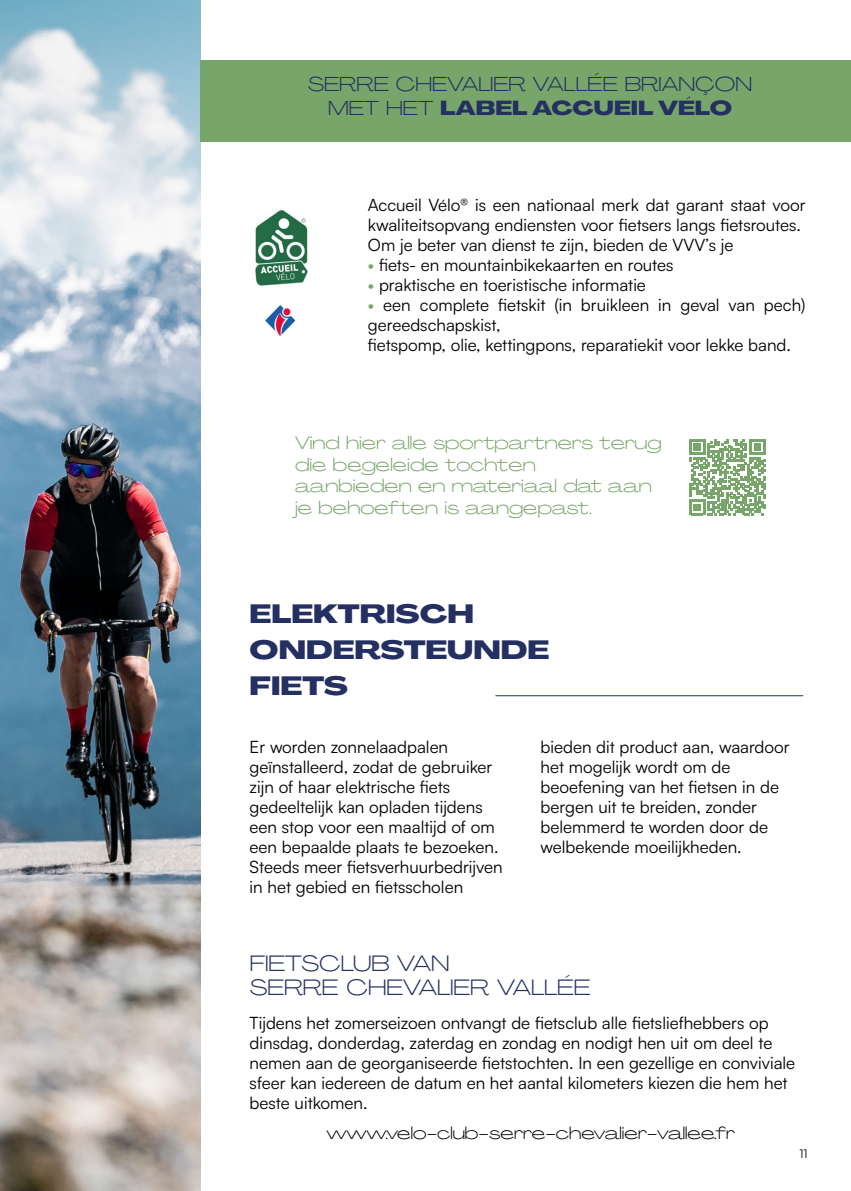
<style>
.page{position:relative;width:851px;height:1191px;background:#fff}
.page>*{position:absolute;margin:0;border:0;box-sizing:border-box;transform-origin:0 0}
.t1{font:800 26px/36px "PP Agrandir Grand";color:#242f62}
.t2{font:300 22px/24px "PP Agrandir Grand";color:#242f62}
.t3{font:300 20px/24px "PP Agrandir Grand";color:#242f62;text-align:center}
.t4{font:300 18px/21.6px "PP Agrandir Grand";color:#77a56a}
.t5{font:17px/20px "Satoshi";color:#000}
.t6{font:300 17px "PP Agrandir Grand";color:#000}
.t7{font:12px "Satoshi";color:#000}
.s1{font-weight:800}
.s2{color:#78a76b}
</style>
<div class="page">
<img style="left:0;top:0;width:201px;height:1191px">
<img style="left:255px;top:209px;width:53px;height:77px">
<img style="left:265px;top:306px;width:31px;height:30px">
<div style="left:201px;top:61px;width:649px;height:81px;background:#77a56a"></div>
<hr style="left:495px;top:695px;width:308px;height:1px;background:#242f62">
<svg style="left:689px;top:439px;width:76px;height:76px"></svg>
<p class="t3" style="left:308px;top:71px;width:445px">SERRE CHEVALIER VALLÉE BRIANÇON<br>MET HET <span class="s1">LABEL ACCUEIL VÉLO</span></p>
<p class="t5" style="left:368px;top:195px;width:439px">Accueil Vélo® is een nationaal merk dat garant staat voor kwaliteitsopvang endiensten voor fietsers langs fietsroutes.<br>Om je beter van dienst te zijn, bieden de VVV’s je</p>
<p class="t5" style="left:368px;top:255px;width:307px"><span class="s2">•</span> fiets- en mountainbikekaarten en routes</p>
<p class="t5" style="left:368px;top:274px;width:279px"><span class="s2">•</span> praktische en toeristische informatie</p>
<p class="t5" style="left:368px;top:294px;width:439px"><span class="s2">•</span> een complete fietskit (in bruikleen in geval van pech) gereedschapskist,<br>fietspomp, olie, kettingpons, reparatiekit voor lekke band.</p>
<p class="t4" style="left:295px;top:432px;width:368px">Vind hier alle sportpartners terug die begeleide tochten<br>aanbieden en materiaal dat aan je behoeften is aangepast.</p>
<h1 class="t1" style="left:249px;top:596px;width:301px">ELEKTRISCH<br>ONDERSTEUNDE<br>FIETS</h1>
<p class="t5" style="left:249px;top:736px;width:254px">Er worden zonnelaadpalen geïnstalleerd, zodat de gebruiker zijn of haar elektrische fiets gedeeltelijk kan opladen tijdens een stop voor een maaltijd of om een bepaalde plaats te bezoeken.<br>Steeds meer fietsverhuurbedrijven in het gebied en fietsscholen</p>
<p class="t5" style="left:540px;top:736px;width:251px">bieden dit product aan, waardoor het mogelijk wordt om de beoefening van het fietsen in de bergen uit te breiden, zonder belemmerd te worden door de welbekende moeilijkheden.</p>
<p class="t2" style="left:250px;top:950px;width:342px">FIETSCLUB VAN<br>SERRE CHEVALIER VALLÉE</p>
<p class="t5" style="left:249px;top:1012px;width:547px">Tijdens het zomerseizoen ontvangt de fietsclub alle fietsliefhebbers op dinsdag, donderdag, zaterdag en zondag en nodigt hen uit om deel te nemen aan de georganiseerde fietstochten. In een gezellige en conviviale sfeer kan iedereen de datum en het aantal kilometers kiezen die hem het beste uitkomen.</p>
<p class="t6" style="left:326px;top:1122px;width:410px">www.velo-club-serre-chevalier-vallee.fr</p>
<p class="t7" style="left:799px;top:1145px;width:9px">11</p>
</div>
